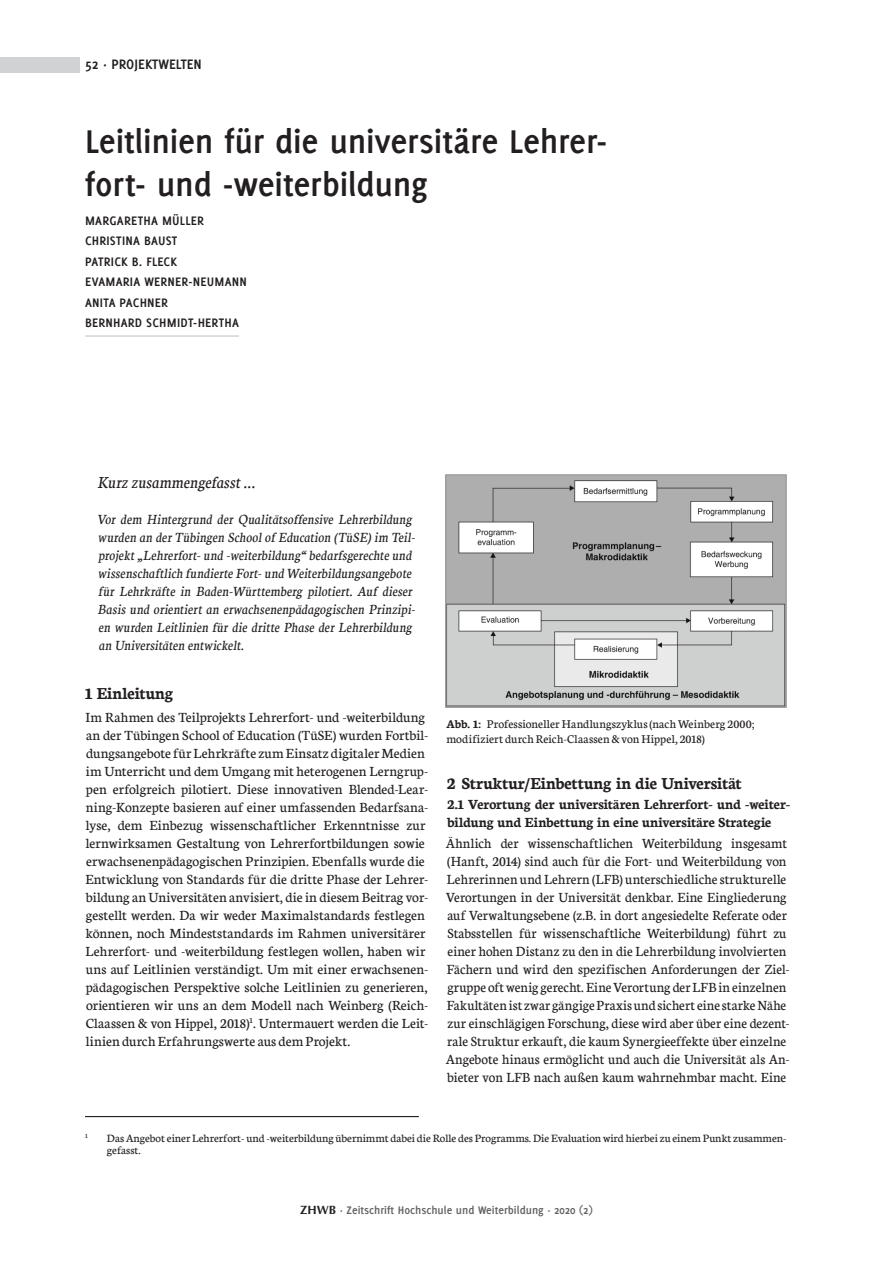
<style>
.page{position:relative;width:893px;height:1263px;background:#fff}
.page>*{position:absolute;margin:0;border:0;box-sizing:border-box;transform-origin:0 0}
.t1{font:700 36px/43.2px "Delicious";letter-spacing:-.005em;color:#231f20}
.t2{font:700 18px "Neuton";letter-spacing:.005em;color:#231f20}
.t3{font:italic 18px "Neuton";color:#231f20}
.t4{font:15px/18px "Neuton";letter-spacing:.01em;color:#231f20}
.t5{font:italic 15px/18px "Neuton";color:#231f20}
.t6{font:700 15px/18px "Neuton";letter-spacing:.005em;color:#231f20}
.t7{font:700 15px "Delicious";color:#231f20}
.t8{font:700 13.5px/20.4px "Delicious";letter-spacing:.015em;color:#231f20}
.t9{font:12.75px/15.3px "Neuton";letter-spacing:.015em;color:#231f20}
.t10{font:12px/12px "Neuton";color:#231f20}
.t11{font:700 12px "Delicious";color:#636366}
.t12{font:6.9px "Neuton";color:#231f20}
.s1{font-weight:700}
.s2{font-family:"Optima LT Std";color:#231f20}
</style>
<div class="page">
<div style="left:0;top:57px;width:79px;height:16px;background:#d1d2d4"></div>
<hr style="left:85px;top:336px;width:154px;height:1px;background:#bcbdc0">
<hr style="left:85px;top:1116px;width:334px;height:1px;background:#040503">
<img style="left:448px;top:477px;width:336px;height:228px">
<div style="left:446px;top:475px;width:340px;height:232px;border:1px solid #939598"></div>
<p class="t7" style="left:85px;top:56px;width:92px">52 · PROJEKTWELTEN</p>
<h1 class="t1" style="left:85px;top:119px;width:524px">Leitlinien für die universitäre Lehrer&shy;fort- und -weiterbildung</h1>
<p class="t8" style="left:85px;top:210px;width:40px">MARGARET</p>
<p class="t8" style="left:85px;top:210px;width:102px;text-indent:58px">HA MÜLLER<br>CHRISTINA BAUST<br>PATRICK B. FLECK<br>EVAMARIA WERNER</p>
<p class="t8" style="left:189px;top:271px;width:45px">-NEUMANN</p>
<p class="t8" style="left:85px;top:292px;width:155px">AN ITA PACHNER<br>BERN HARD SCHMIDT-HERTHA</p>
<p class="t3" style="left:97px;top:471px;width:159px">Kurz zusammengefasst …</p>
<p class="t5" style="left:97px;top:509px;width:320px">Vor dem Hintergrund der Qualitätsoffensive Lehrerbildung wurden an der Tübingen School of Education (TüSE) im Teil&shy;projekt „Lehrerfort- und -weiterbildung“ bedarfsgerechte und wissenschaftlich fundierte Fort- und Weiterbildungsangebote für Lehrkräfte in Baden-Württemberg pilotiert. Auf dieser Basis und orientiert an erwachsenenpädagogischen Prinzipi&shy;en wurden Leitlinien für die dritte Phase der Lehrerbildung an Universitäten entwickelt.</p>
<p class="t2" style="left:85px;top:682px;width:90px">1 Einleitung</p>
<p class="t4" style="left:85px;top:707px;width:344px">Im Rahmen des Teilprojekts Lehrerfort- und -weiterbildung an der Tübingen School of Education (TüSE) wurden Fortbil&shy;dungsangebote für Lehrkräfte zum Einsatz digitaler Medien im Unterricht und dem Umgang mit heterogenen Lerngrup&shy;pen erfolgreich pilotiert. Diese innovativen Blended-Lear&shy;ning-Konzepte basieren auf einer umfassenden Bedarfsana&shy;lyse, dem Einbezug wissenschaftlicher Erkenntnisse zur lernwirksamen Gestaltung von Lehrerfortbildungen sowie erwachsenenpädagogischen Prinzipien. Ebenfalls wurde die Entwicklung von Standards für die dritte Phase der Lehrer&shy;bildung an Universitäten anvisiert, die in diesem Beitrag vor&shy;gestellt werden. Da wir weder Maximalstandards festlegen können, noch Mindeststandards im Rahmen universitärer Lehrerfort- und -weiterbildung festlegen wollen, haben wir uns auf Leitlinien verständigt. Um mit einer erwachsenen&shy;pädagogischen Perspektive solche Leitlinien zu generieren, orientieren wir uns an dem Modell nach Weinberg (Reich-Claassen &amp; von Hippel, 2018)<sup>1</sup>. Untermauert werden die Leit&shy;linien durch Erfahrungswerte aus dem Projekt.</p>
<p class="t9" style="left:446px;top:715px;width:310px"><span class="s1">Abb. 1:</span> Professioneller Handlungszyklus (nach Weinberg 2000; modifiziert durch Reich-Claassen &amp; von Hippel, 2018)</p>
<p class="t2" style="left:447px;top:772px;width:296px">2 Struktur/Einbettung in die Universität</p>
<p class="t6" style="left:447px;top:794px;width:344px">2.1 Verortung der universitären Lehrerfort- und -weiter&shy;bildung und Einbettung in eine universitäre Strategie</p>
<p class="t4" style="left:446px;top:833px;width:345px">Ähnlich der wissenschaftlichen Weiterbildung insgesamt (Hanft, 2014) sind auch für die Fort- und Weiterbildung von Lehrerinnen und Lehrern (LFB) unterschiedliche strukturelle Verortungen in der Universität denkbar. Eine Eingliederung auf Verwaltungsebene (z.B. in dort angesiedelte Referate oder Stabsstellen für wissenschaftliche Weiterbildung) führt zu einer hohen Distanz zu den in die Lehrerbildung involvierten Fächern und wird den spezifischen Anforderungen der Ziel&shy;gruppe oft wenig gerecht. Eine Verortung der LFB in einzelnen Fakultäten ist zwar gängige Praxis und sichert eine starke Nähe zur einschlägigen Forschung, diese wird aber über eine dezent&shy;rale Struktur erkauft, die kaum Synergieeffekte über einzelne Angebote hinaus ermöglicht und auch die Universität als An&shy;bieter von LFB nach außen kaum wahrnehmbar macht. Eine</p>
<p class="t12" style="left:85px;top:1131px;width:4px">1</p>
<p class="t10" style="left:107px;top:1131px;width:681px">Das Angebot einer Lehrerfort- und -weiterbildung übernimmt dabei die Rolle des Programms. Die Evaluation wird hierbei zu einem Punkt zusammen&shy;gefasst.</p>
<p class="t11" style="left:300px;top:1203px;width:294px"><span class="s2">ZHWB</span> · Zeitschrift Hochschule und Weiterbildung · 2020 (2)</p>
</div>
